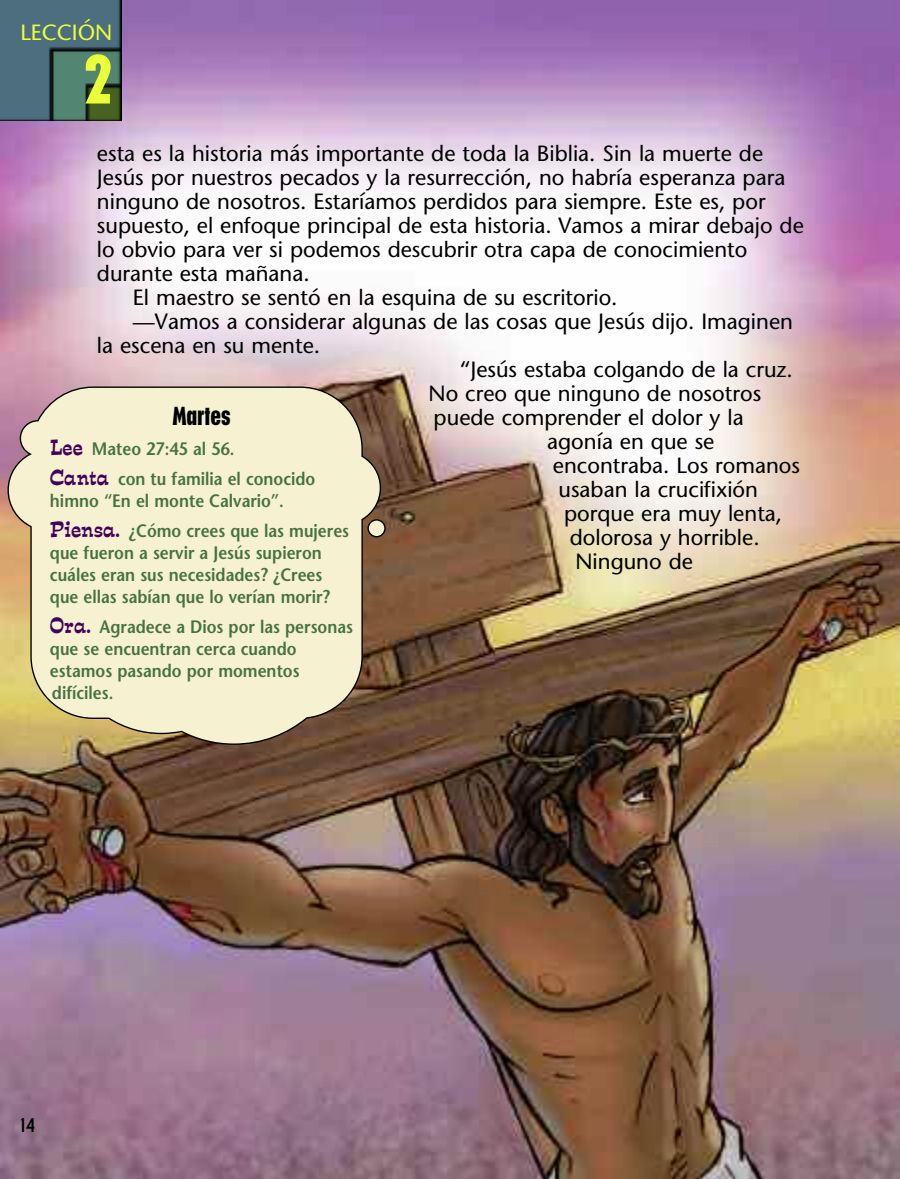
<style>
.page{position:relative;width:900px;height:1179px;background:#fff}
.page>*{position:absolute;margin:0;border:0;box-sizing:border-box;transform-origin:0 0}
.t1{font:700 condensed 64px "Placard";color:#ebff38}
.t2{font:700 condensed 24px "Placard";color:#000}
.t3{font:22px "Stone Sans";color:#000}
.t4{font:22px "Stone Sans";color:#ebff38}
.t5{font:700 20px "New Garden";color:#000}
.t6{font:600 18px/22px "Stone Sans";color:#467141;scale:.9 1}
.s1{font-family:"Estro Font";font-weight:400;font-size:20px;color:#43005c}
</style>
<div class="page">
<img style="left:0;top:0;width:900px;height:1179px">
<img style="left:0;top:0;width:122px;height:120px">
<svg style="left:7px;top:386px;width:375px;height:359px"></svg>
<div style="left:368px;top:520px;width:17px;height:17px;background:#f6f1d0;border-radius:50%"></div>
<div style="left:368px;top:519px;width:18px;height:18px;border:1px solid #000;border-radius:50%"></div>
<p class="t4" style="left:20px;top:23px;width:94px">LECCIÓN</p>
<h1 class="t1" style="left:84px;top:55px;width:30px">2</h1>
<p class="t3" style="left:97px;top:145px;width:668px">esta es la historia más importante de toda la Biblia. Sin la muerte de</p>
<p class="t3" style="left:97px;top:169px;width:690px">Jesús por nuestros pecados y la resurrección, no habría esperanza para</p>
<p class="t3" style="left:97px;top:193px;width:670px">ninguno de nosotros. Estaríamos perdidos para siempre. Este es, por</p>
<p class="t3" style="left:97px;top:217px;width:708px">supuesto, el enfoque principal de esta historia. Vamos a mirar debajo de</p>
<p class="t3" style="left:97px;top:241px;width:652px">lo obvio para ver si podemos descubrir otra capa de conocimiento</p>
<p class="t3" style="left:97px;top:265px;width:214px">durante esta mañana.</p>
<p class="t3" style="left:133px;top:289px;width:486px">El maestro se sentó en la esquina de su escritorio.</p>
<p class="t3" style="left:133px;top:313px;width:662px">—Vamos a considerar algunas de las cosas que Jesús dijo. Imaginen</p>
<p class="t3" style="left:97px;top:337px;width:225px">la escena en su mente.</p>
<p class="t3" style="left:459px;top:361px;width:335px">“Jesús estaba colgando de la cruz.</p>
<p class="t3" style="left:429px;top:385px;width:334px">No creo que ninguno de nosotros</p>
<p class="t3" style="left:434px;top:409px;width:312px">puede comprender el dolor y la</p>
<p class="t3" style="left:547px;top:433px;width:169px">agonía en que se</p>
<p class="t3" style="left:553px;top:457px;width:249px">encontraba. Los romanos</p>
<p class="t3" style="left:558px;top:481px;width:201px">usaban la crucifixión</p>
<p class="t3" style="left:564px;top:505px;width:220px">porque era muy lenta,</p>
<p class="t3" style="left:570px;top:529px;width:191px">dolorosa y horrible.</p>
<p class="t3" style="left:575px;top:553px;width:119px">Ninguno de</p>
<p class="t2" style="left:172px;top:406px;width:60px">Martes</p>
<p class="t6" style="left:50px;top:435px;width:296px;line-height:30px"><span class="s1">Lee</span> Mateo 27:45 al 56.<br><span class="s1">Canta</span> con tu familia el conocido</p>
<p class="t6" style="left:50px;top:487px;width:334px;line-height:30px">himno “En el monte Calvario”.<br><span class="s1">Piensa.</span> ¿Cómo crees que las mujeres</p>
<p class="t6" style="left:50px;top:543px;width:313px">que fueron a servir a Jesús supieron cuáles eran sus necesidades? ¿Crees que ellas sabían que lo verían morir?</p>
<p class="t6" style="left:50px;top:617px;width:338px"><span class="s1">Ora.</span> Agradece a Dios por las personas que se encuentran cerca cuando estamos pasando por momentos difíciles.</p>
<p class="t5" style="left:20px;top:1113px;width:17px">14</p>
</div>
